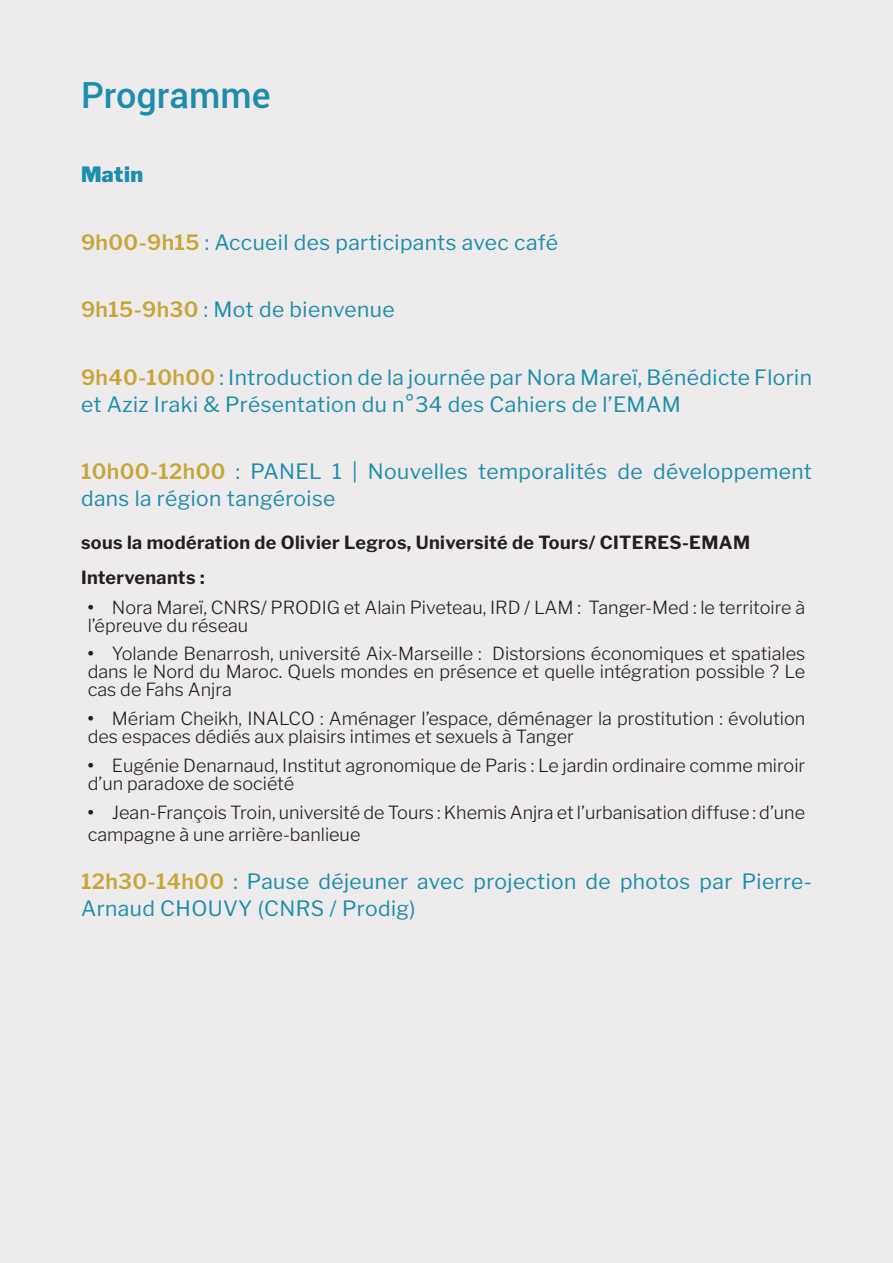
<style>
.page{position:relative;width:893px;height:1263px;background:#edebeb}
.page>*{position:absolute;margin:0;border:0;box-sizing:border-box;transform-origin:0 0}
.t1{font:500 36px "Roboto";color:#1c8dad}
.t2{font:21px/27px "Libre Franklin";letter-spacing:.02em;color:#1c8dad}
.t3{font:900 21px "Libre Franklin";letter-spacing:.02em;color:#1c8dad}
.t4{font:300 18px/18px "Libre Franklin";color:#231f20}
.t5{font:700 18px/34.5px "Libre Franklin";letter-spacing:.02em;color:#231f20}
.s1{font-weight:600;color:#c7a537}
.s2{font-weight:700}
</style>
<div class="page">
<h1 class="t1" style="left:81px;top:70px;width:191px">Programme</h1>
<p class="t3" style="left:81px;top:158px;width:64px">Matin</p>
<p class="t2" style="left:81px;top:227px;width:478px"><span class="s1">9h00-9h15</span> : Accueil des participants avec café</p>
<p class="t2" style="left:81px;top:294px;width:315px"><span class="s1">9h15-9h30</span> : Mot de bienvenue</p>
<p class="t2" style="left:81px;top:362px;width:732px"><span class="s1">9h40-10h00</span> : Introduction de la journée par Nora Mareï, Bénédicte Florin et Aziz Iraki &amp; Présentation du n°34 des Cahiers de l’EMAM</p>
<p class="t2" style="left:81px;top:456px;width:732px"><span class="s1">10h00-12h00</span> : PANEL 1 | Nouvelles temporalités de développement dans la région tangéroise</p>
<p class="t5" style="left:81px;top:524px;width:671px">sous la modération de Olivier Legros, Université de Tours/ CITERES-EMAM<br>Intervenants :</p>
<p class="t4" style="left:88px;top:596px;width:719px"><span class="s2">•</span> Nora Mareï, CNRS/ PRODIG et Alain Piveteau, IRD / LAM : Tanger-Med : le territoire à l’épreuve du réseau</p>
<p class="t4" style="left:88px;top:643px;width:719px;text-align:justify"><span class="s2">•</span> Yolande Benarrosh, université Aix-Marseille : Distorsions économiques et spatiales dans le Nord du Maroc. Quels mondes en présence et quelle intégration possible ? Le cas de Fahs Anjra</p>
<p class="t4" style="left:88px;top:708px;width:719px"><span class="s2">•</span> Mériam Cheikh, INALCO : Aménager l’espace, déménager la prostitution : évolution des espaces dédiés aux plaisirs intimes et sexuels à Tanger</p>
<p class="t4" style="left:88px;top:755px;width:719px"><span class="s2">•</span> Eugénie Denarnaud, Institut agronomique de Paris : Le jardin ordinaire comme miroir d’un paradoxe de société</p>
<p class="t4" style="left:88px;top:799px;width:719px;line-height:22.5px"><span class="s2">•</span> Jean-François Troin, université de Tours : Khemis Anjra et l’urbanisation diffuse : d’une campagne à une arrière-banlieue</p>
<p class="t2" style="left:81px;top:865px;width:732px"><span class="s1">12h30-14h00</span> : Pause déjeuner avec projection de photos par Pierre-<br>Arnaud CHOUVY (CNRS / Prodig)</p>
</div>
